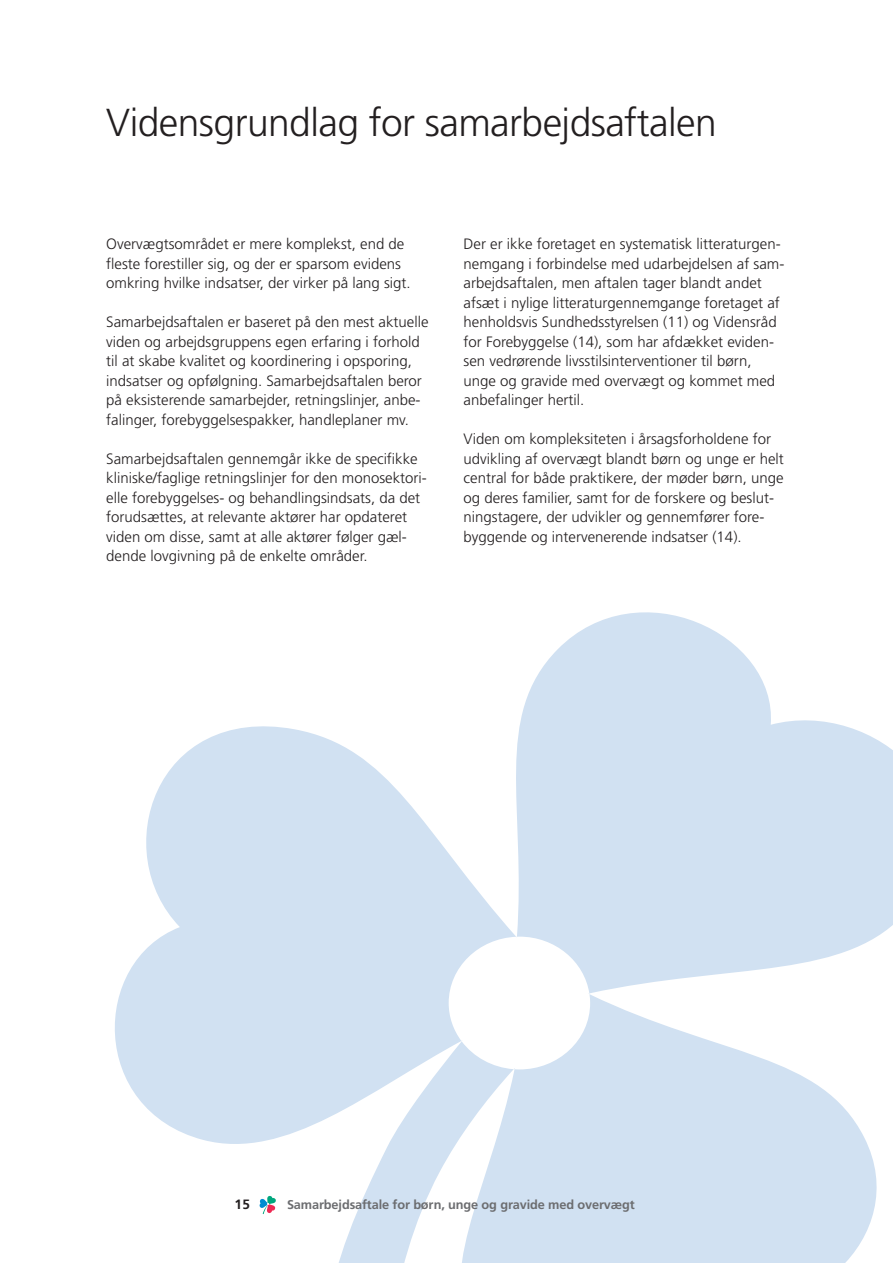
<style>
.page{position:relative;width:893px;height:1263px;background:#fff}
.page>*{position:absolute;margin:0;border:0;box-sizing:border-box;transform-origin:0 0}
.t1{font:300 39px "Frutiger LT Pro";letter-spacing:-.015em;color:#231f20}
.t2{font:300 15px/19.5px "Frutiger LT Pro";color:#231f20}
.t3{font:700 13.5px "Frutiger LT Pro";color:#231f20}
.t4{font:12.75px "Frutiger LT Pro Bold 2";letter-spacing:-.01em;color:#6c6d70}
</style>
<div class="page">
<svg style="left:115px;top:726px;width:377px;height:418px;fill:#d1e1f2"></svg>
<svg style="left:492px;top:612px;width:401px;height:381px;fill:#d1e1f2"></svg>
<svg style="left:431px;top:994px;width:279px;height:47px"></svg>
<svg style="left:317px;top:1041px;width:560px;height:222px;fill:#d1e1f2"></svg>
<svg style="left:259px;top:1196px;width:17px;height:18px"></svg>
<h1 class="t1" style="left:106px;top:100px;width:612px">Vidensgrundlag for samarbejdsaftalen</h1>
<p class="t2" style="left:106px;top:234px;width:306px">Overvægtsområdet er mere komplekst, end de fleste forestiller sig, og der er sparsom evidens omkring hvilke indsatser, der virker på lang sigt.</p>
<p class="t2" style="left:106px;top:312px;width:324px">Samarbejdsaftalen er baseret på den mest aktuelle viden og arbejdsgruppens egen erfaring i forhold til at skabe kvalitet og koordinering i opsporing, indsatser og opfølgning. Samarbejdsaftalen beror på eksisterende samarbejder, retningslinjer, anbe&shy;falinger, forebyggelsespakker, handleplaner mv.</p>
<p class="t2" style="left:106px;top:449px;width:322px">Samarbejdsaftalen gennemgår ikke de specifikke kliniske/faglige retningslinjer for den monosektori&shy;elle forebyggelses- og behandlingsindsats, da det forudsættes, at relevante aktører har opdateret viden om disse, samt at alle aktører følger gæl&shy;dende lovgivning på de enkelte områder.</p>
<p class="t2" style="left:463px;top:234px;width:322px">Der er ikke foretaget en systematisk litteraturgen&shy;nemgang i forbindelse med udarbejdelsen af sam&shy;arbejdsaftalen, men aftalen tager blandt andet afsæt i nylige litteraturgennemgange foretaget af henholdsvis Sundhedsstyrelsen (11) og Vidensråd for Forebyggelse (14), som har afdækket eviden&shy;sen vedrørende livsstilsinterventioner til børn, unge og gravide med overvægt og kommet med anbefalinger hertil.</p>
<p class="t2" style="left:463px;top:429px;width:322px">Viden om kompleksiteten i årsagsforholdene for udvikling af overvægt blandt børn og unge er helt central for både praktikere, der møder børn, unge og deres familier, samt for de forskere og beslut&shy;ningstagere, der udvikler og gennemfører fore&shy;byggende og intervenerende indsatser (14).</p>
<p class="t3" style="left:235px;top:1196px;width:17px">15</p>
<p class="t4" style="left:287px;top:1197px;width:349px">Samarbejdsaftale for børn, unge og gravide med overvægt</p>
</div>
